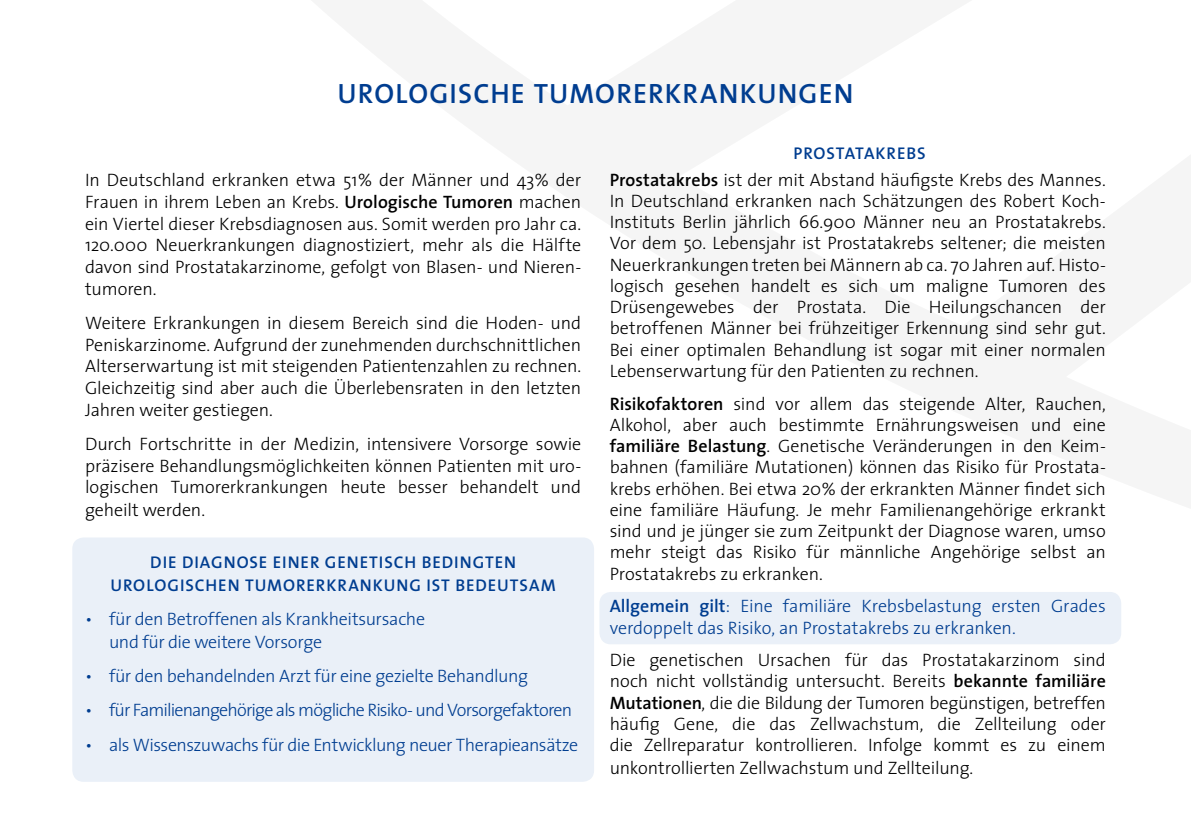
<style>
.page{position:relative;width:1191px;height:840px;background:#fff}
.page>*{position:absolute;margin:0;border:0;box-sizing:border-box;transform-origin:0 0}
.t1{font:600 28px "The Sans";letter-spacing:.04em;color:#003d90}
.t2{font:300 18px/21.2px "The Sans";letter-spacing:-.005em;color:#000;text-align:justify}
.t3{font:300 18px/22.8px "The Sans";letter-spacing:-.02em;color:#003d90}
.t4{font:300 18px "The Sans";letter-spacing:-.045em;color:#003d90}
.t5{font:600 17px/22.8px "The Sans";letter-spacing:.055em;color:#003d90;text-align:center}
.s1{font-weight:600}
</style>
<div class="page">
<div style="left:599px;top:591px;width:522px;height:53px;background:#eaf0f8;border-radius:11px"></div>
<div style="left:72px;top:537px;width:522px;height:244px;background:#eaf0f8;border-radius:11px"></div>
<h1 class="t1" style="left:337px;top:70px;width:517px">UROLOGISCHE TUMORERKRANKUNGEN</h1>
<p class="t2" style="left:85px;top:168px;width:498px;line-height:22px">In Deutschland erkranken etwa 51% der Männer und 43% der Frauen in ihrem Leben an Krebs. <span class="s1">Urologische Tumoren</span> machen ein Viertel dieser Krebsdiagnosen aus. Somit werden pro Jahr ca.<br>120.000 Neuerkrankungen diagnostiziert, mehr als die Hälfte davon sind Prostatakarzinome, gefolgt von Blasen- und Nieren&shy;tumoren.</p>
<p class="t2" style="left:85px;top:311px;width:498px;line-height:22px">Weitere Erkrankungen in diesem Bereich sind die Hoden- und Peniskarzinome. Aufgrund der zunehmenden durchschnittlichen Alterserwartung ist mit steigenden Patientenzahlen zu rechnen.<br>Gleichzeitig sind aber auch die Überlebensraten in den letzten Jahren weiter gestiegen.</p>
<p class="t2" style="left:85px;top:431px;width:498px;line-height:22.2px">Durch Fortschritte in der Medizin, intensivere Vorsorge sowie präzisere Behandlungsmöglichkeiten können Patienten mit uro&shy;logischen Tumorerkrankungen heute besser behandelt und geheilt werden.</p>
<p class="t5" style="left:110px;top:549px;width:447px">DIE DIAGNOSE EINER GENETISCH BEDINGTEN<br>UROLOGISCHEN TUMORERKRANKUNG IST BEDEUTSAM</p>
<p class="t3" style="left:109px;top:606px;width:317px;text-indent:-24px">• für den Betroffenen als Krankheitsursache und für die weitere Vorsorge</p>
<p class="t3" style="left:85px;top:663px;width:444px">• für den behandelnden Arzt für eine gezielte Behandlung</p>
<p class="t4" style="left:85px;top:695px;width:489px">• für Familienangehörige als mögliche Risiko- und Vorsorgefaktoren</p>
<p class="t3" style="left:85px;top:732px;width:495px">• als Wissenszuwachs für die Entwicklung neuer Therapieansätze</p>
<p class="t5" style="left:793px;top:141px;width:133px">PROSTATAKREBS</p>
<p class="t2" style="left:609px;top:168px;width:498px"><span class="s1">Prostatakrebs</span> ist der mit Abstand häufigste Krebs des Mannes.<br>In Deutschland erkranken nach Schätzungen des Robert Koch-Instituts Berlin jährlich 66.900 Männer neu an Prostatakrebs.<br>Vor dem 50. Lebensjahr ist Prostatakrebs seltener; die meisten Neuerkrankungen treten bei Männern ab ca. 70 Jahren auf. Histo&shy;logisch gesehen handelt es sich um maligne Tumoren des Drüsengewebes der Prostata. Die Heilungschancen der betroffenen Männer bei frühzeitiger Erkennung sind sehr gut.<br>Bei einer optimalen Behandlung ist sogar mit einer normalen Lebenserwartung für den Patienten zu rechnen.</p>
<p class="t2" style="left:609px;top:392px;width:498px"><span class="s1">Risikofaktoren</span> sind vor allem das steigende Alter, Rauchen, Alkohol, aber auch bestimmte Ernährungsweisen und eine <span class="s1">familiäre Belastung</span>. Genetische Veränderungen in den Keim&shy;bahnen (familiäre Mutationen) können das Risiko für Prostata&shy;krebs erhöhen. Bei etwa 20% der erkrankten Männer findet sich eine familiäre Häufung. Je mehr Familienangehörige erkrankt sind und je jünger sie zum Zeitpunkt der Diagnose waren, umso mehr steigt das Risiko für männliche Angehörige selbst an Prostatakrebs zu erkranken.</p>
<p class="t3" style="left:609px;top:594px;width:497px;line-height:21.2px"><span class="s1">Allgemein gilt</span>: Eine familiäre Krebsbelastung ersten Grades verdoppelt das Risiko, an Prostatakrebs zu erkranken.</p>
<p class="t2" style="left:609px;top:648px;width:498px">Die genetischen Ursachen für das Prostatakarzinom sind noch nicht vollständig untersucht. Bereits <span class="s1">bekannte familiäre Mutationen</span>, die die Bildung der Tumoren begünstigen, betreffen häufig Gene, die das Zellwachstum, die Zellteilung oder die Zellreparatur kontrollieren. Infolge kommt es zu einem unkontrollierten Zellwachstum und Zellteilung.</p>
</div>
